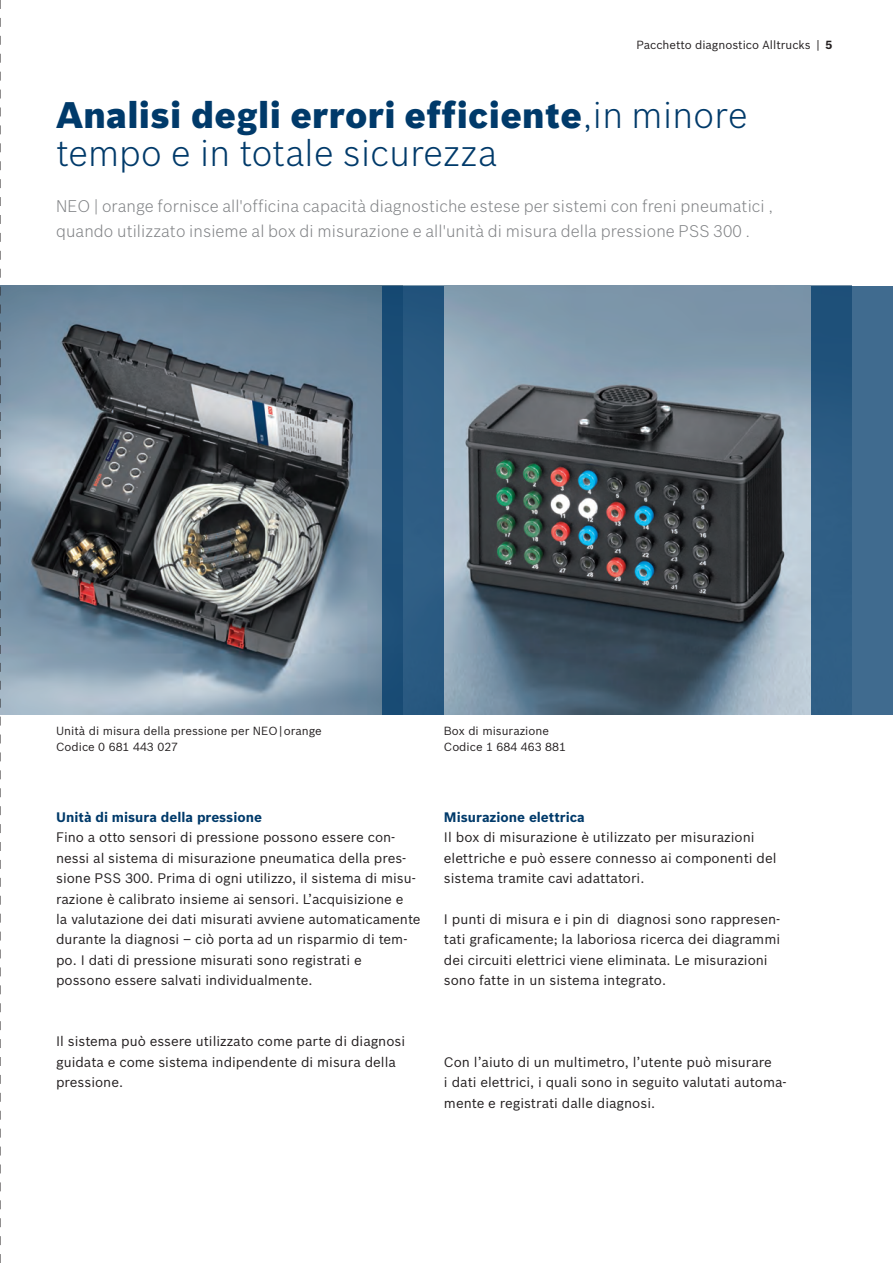
<style>
.page{position:relative;width:893px;height:1263px;background:#fff}
.page>*{position:absolute;margin:0;border:0;box-sizing:border-box;transform-origin:0 0}
.t1{font:300 36px/38.4px "Bosch Sans";letter-spacing:.01em;color:#003a6a}
.t2{font:300 16.5px/25.5px "Bosch Sans";letter-spacing:.005em;color:#808285}
.t3{font:13.5px/20.4px "Bosch Sans";color:#231f20}
.t4{font:700 13.5px "Bosch Sans";color:#003a6a}
.t5{font:11.55px/16.4px "Bosch Sans";color:#231f20}
.s1{font-weight:700}
.s2{font-weight:900}
</style>
<div class="page">
<img style="left:1px;top:286px;width:810px;height:428px">
<svg style="left:811px;top:286px;width:82px;height:428px;background:#346288"></svg>
<div style="left:383px;top:286px;width:61px;height:428px;background:linear-gradient(to right,#1d4f78,#305f86)"></div>
<svg style="left:0;top:0;width:1px;height:1263px"></svg>
<p class="t5" style="left:636px;top:36px;width:197px">Pacchetto diagnostico Alltrucks | <span class="s1">5</span></p>
<h1 class="t1" style="left:56px;top:94px;width:693px"><span class="s2">Analisi degli errori efficiente</span>,in minore tempo e in totale sicurezza</h1>
<p class="t2" style="left:56px;top:192px;width:718px">NEO | orange fornisce all'officina capacità diagnostiche estese per sistemi con freni pneumatici , quando utilizzato insieme al box di misurazione e all'unità di misura della pressione PSS 300 .</p>
<p class="t5" style="left:56px;top:722px;width:267px">Unità di misura della pressione per NEO | orange<br>Codice 0 681 443 027</p>
<p class="t5" style="left:444px;top:722px;width:124px">Box di misurazione<br>Codice 1 684 463 881</p>
<p class="t4" style="left:56px;top:807px;width:207px">Unità di misura della pressione</p>
<p class="t3" style="left:56px;top:826px;width:366px">Fino a otto sensori di pressione possono essere con&shy;nessi al sistema di misurazione pneumatica della pres&shy;sione PSS 300. Prima di ogni utilizzo, il sistema di misu&shy;razione è calibrato insieme ai sensori. L’acquisizione e<br>la valutazione dei dati misurati avviene automaticamente durante la diagnosi – ciò porta ad un risparmio di tem&shy;po. I dati di pressione misurati sono registrati e<br>possono essere salvati individualmente.</p>
<p class="t3" style="left:56px;top:1030px;width:351px">Il sistema può essere utilizzato come parte di diagnosi guidata e come sistema indipendente di misura della pressione.</p>
<p class="t4" style="left:444px;top:807px;width:142px">Misurazione elettrica</p>
<p class="t3" style="left:444px;top:826px;width:334px">Il box di misurazione è utilizzato per misurazioni elettriche e può essere connesso ai componenti del sistema tramite cavi adattatori.</p>
<p class="t3" style="left:444px;top:908px;width:338px">I punti di misura e i pin di diagnosi sono rappresen&shy;tati graficamente; la laboriosa ricerca dei diagrammi dei circuiti elettrici viene eliminata. Le misurazioni sono fatte in un sistema integrato.</p>
<p class="t3" style="left:444px;top:1051px;width:344px">Con l’aiuto di un multimetro, l’utente può misurare<br>i dati elettrici, i quali sono in seguito valutati automa&shy;mente e registrati dalle diagnosi.</p>
</div>
